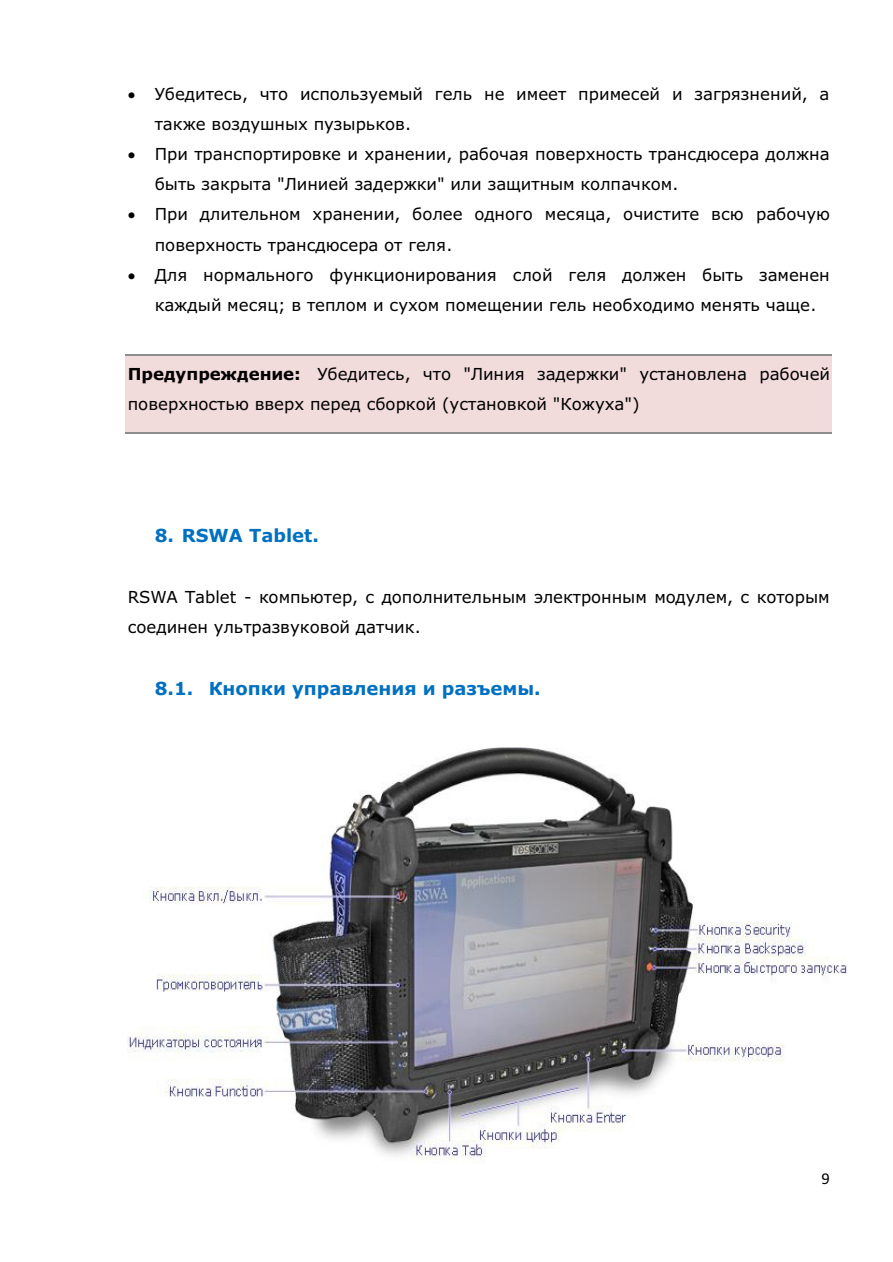
<style>
.page{position:relative;width:893px;height:1262px;background:#fff}
.page>*{position:absolute;margin:0;border:0;box-sizing:border-box;transform-origin:0 0}
.t1{font:700 18px "Verdana";color:#0070c0}
.t2{font:16.5px/30px "Verdana";color:#000}
.t3{font:16.5px "Calibri";color:#000}
.s1{font-weight:700}
</style>
<div class="page">
<div style="left:125px;top:355px;width:707px;height:38px;background:#f2dbdb"></div>
<hr style="left:125px;top:354px;width:707px;height:1px;background:#8d8d8d">
<div style="left:125px;top:393px;width:707px;height:39px;background:#f2dbdb"></div>
<hr style="left:125px;top:432px;width:707px;height:1px;background:#8d8d8d">
<img style="left:128px;top:748px;width:719px;height:412px">
<p class="t2" style="left:155px;top:80px;width:676px;text-indent:-27px">• Убедитесь, что используемый гель не имеет примесей и загрязнений, а также воздушных пузырьков.</p>
<p class="t2" style="left:155px;top:141px;width:676px;text-indent:-27px">• При транспортировке и хранении, рабочая поверхность трансдюсера должна быть закрыта "Линией задержки" или защитным колпачком.</p>
<p class="t2" style="left:155px;top:201px;width:677px;text-indent:-27px">• При длительном хранении, более одного месяца, очистите всю рабочую поверхность трансдюсера от геля.</p>
<p class="t2" style="left:155px;top:261px;width:676px;text-indent:-27px">• Для нормального функционирования слой геля должен быть заменен каждый месяц; в теплом и сухом помещении гель необходимо менять чаще.</p>
<p class="t2" style="left:128px;top:360px;width:703px"><span class="s1">Предупреждение:</span> Убедитесь, что "Линия задержки" установлена рабочей поверхностью вверх перед сборкой (установкой "Кожуха")</p>
<p class="t1" style="left:155px;top:528px;width:166px">8. RSWA Tablet.</p>
<p class="t2" style="left:128px;top:583px;width:703px">RSWA Tablet - компьютер, с дополнительным электронным модулем, с которым соединен ультразвуковой датчик.</p>
<p class="t1" style="left:155px;top:681px;width:387px">8.1. Кнопки управления и разъемы.</p>
<p class="t3" style="left:821px;top:1171px;width:10px">9</p>
</div>
